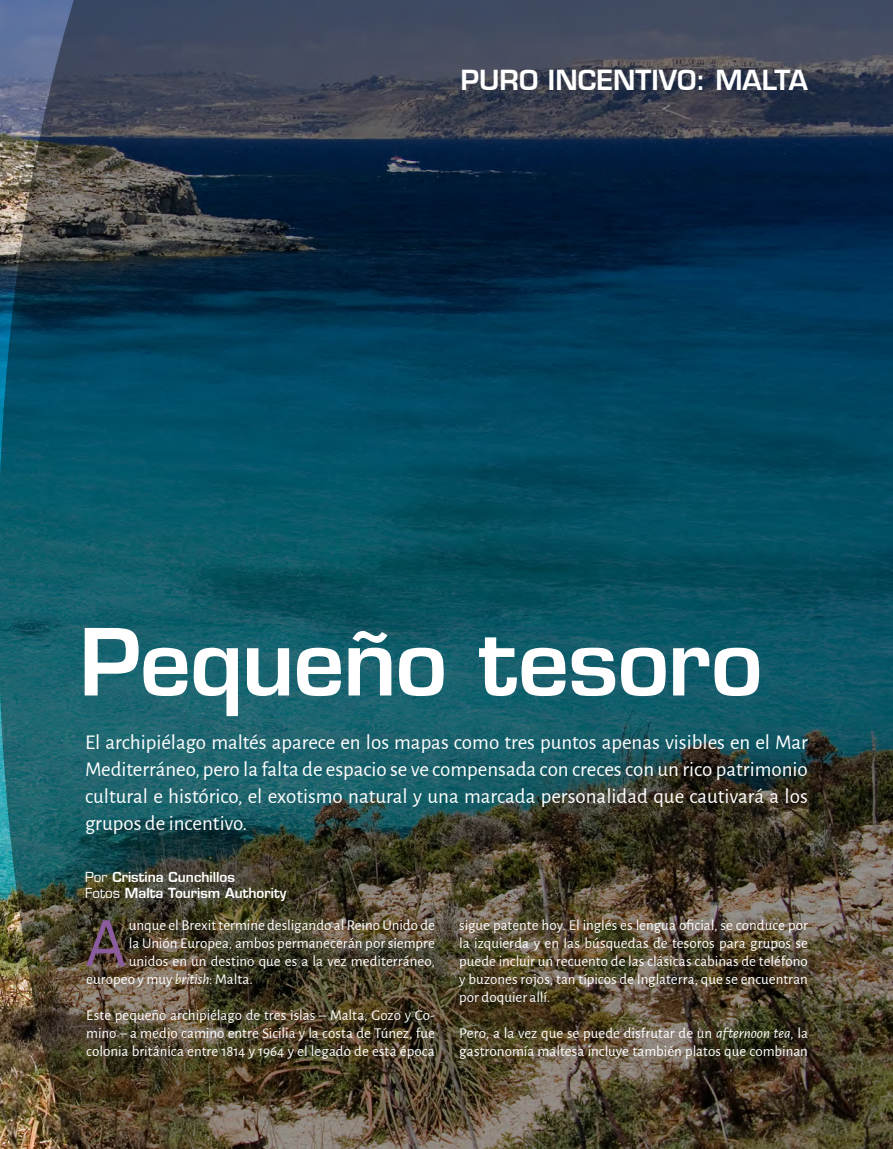
<style>
.page{position:relative;width:893px;height:1149px;background:#fff}
.page>*{position:absolute;margin:0;border:0;box-sizing:border-box;transform-origin:0 0}
.t1{font:700 90px "Euromode";letter-spacing:-.015em;color:#fff}
.t2{font:71.1px "Alegreya Sans";color:#8b5c9e}
.t3{font:700 27px "Euromode";color:#fff}
.t4{font:21px/27px "Alegreya Sans";color:#fff;text-align:justify}
.t5{font:15px/18px "Alegreya Sans";color:#fff;text-align:justify}
.t6{font:700 13.5px/16.2px "Euromode";color:#fff}
.s1{font-family:"Euromode Plain";font-weight:400}
.s2{font-style:italic}
</style>
<div class="page">
<img style="left:0;top:0;width:893px;height:1148px">
<h3 class="t3" style="left:461px;top:63px;width:349px">PURO INCENTIVO: MALTA</h3>
<h1 class="t1" style="left:80px;top:605px;width:685px">Pequeño tesoro</h1>
<p class="t4" style="left:85px;top:727px;width:724px">El archipiélago maltés aparece en los mapas como tres puntos apenas visibles en el Mar Mediterráneo, pero la falta de espacio se ve compensada con creces con un rico patrimonio cultural e histórico, el exotismo natural y una marcada personalidad que cautivará a los grupos de incentivo.</p>
<p class="t6" style="left:85px;top:868px;width:203px"><span class="s1">Por</span> Cristina Cunchillos<br><span class="s1">Fotos</span> Malta Tourism Authority</p>
<h2 class="t2" style="left:85px;top:894px;width:43px">A</h2>
<p class="t5" style="left:129px;top:915px;width:308px">unque el Brexit termine desligando al Reino Unido de</p>
<p class="t5" style="left:459px;top:915px;width:350px">sigue patente hoy. El inglés es lengua oficial, se conduce por la izquierda y en las búsquedas de tesoros para grupos se puede incluir un recuento de las clásicas cabinas de teléfono y buzones rojos, tan típicos de Inglaterra, que se encuentran por doquier allí.</p>
<p class="t5" style="left:459px;top:1023px;width:350px">Pero, a la vez que se puede disfrutar de un <span class="s2">afternoon tea</span>, la gastronomía maltesa incluye también platos que combinan</p>
<p class="t5" style="left:129px;top:933px;width:307px">la Unión Europea, ambos permanecerán por siempre</p>
<p class="t5" style="left:129px;top:951px;width:307px">unidos en un destino que es a la vez mediterráneo,</p>
<p class="t5" style="left:86px;top:969px;width:168px">europeo y muy <span class="s2">british</span>: Malta.</p>
<p class="t5" style="left:86px;top:1005px;width:350px">Este pequeño archipiélago de tres islas – Malta, Gozo y Co&shy;mino – a medio camino entre Sicilia y la costa de Túnez, fue colonia británica entre 1814 y 1964 y el legado de esta época</p>
</div>
